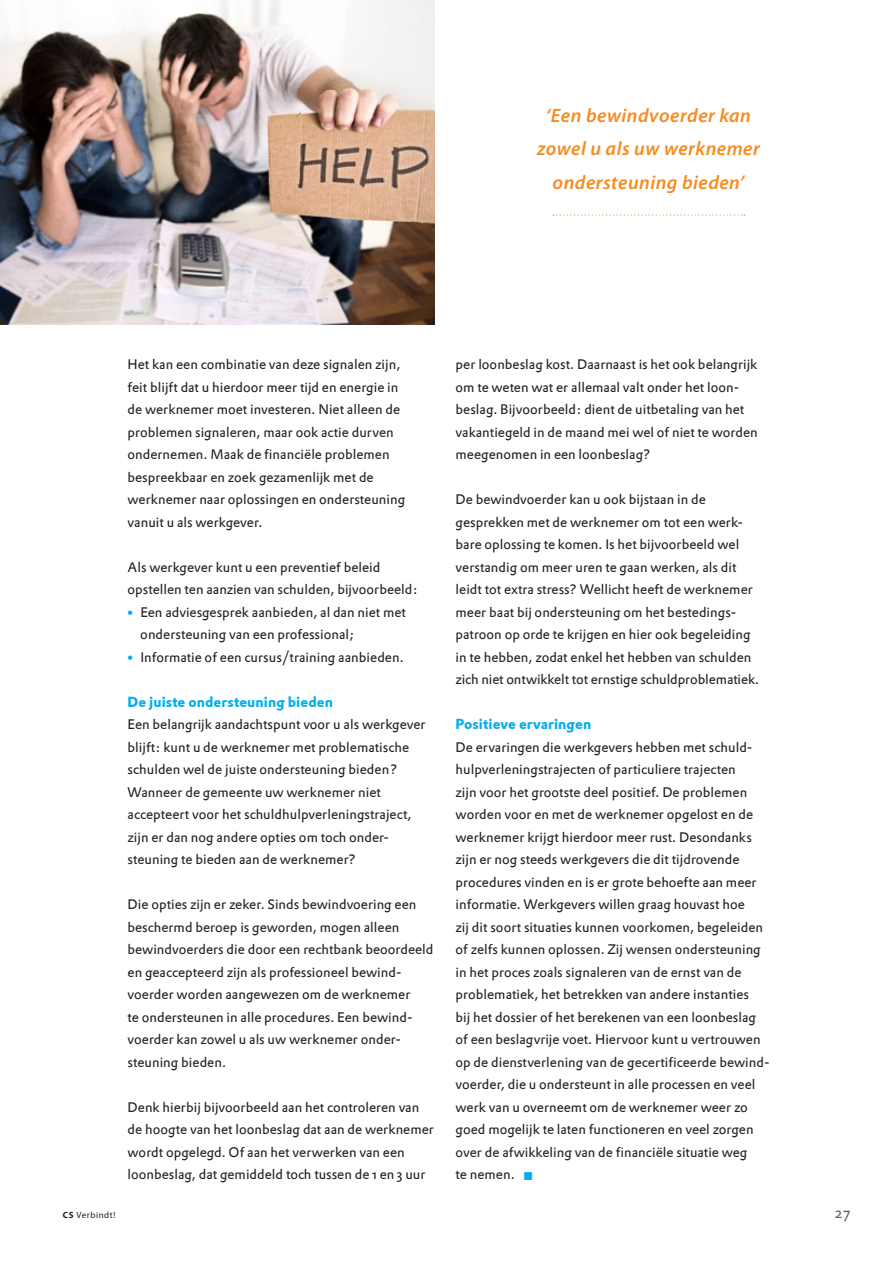
<style>
.page{position:relative;width:893px;height:1263px;background:#fff}
.page>*{position:absolute;margin:0;border:0;box-sizing:border-box;transform-origin:0 0}
.Streamer_met_lijn{font:italic 600 19.5px/33.8px "Myriad Pro";letter-spacing:.025em;color:#f68b1f;text-align:center}
.t1{font:15px "DTL Prokyon ST";color:#636366}
.tussenkopje{font:700 14.25px "DTL Prokyon ST";letter-spacing:.005em;color:#00aeef}
.plat{font:13.5px/22.5px "DTL Prokyon ST";letter-spacing:.005em;color:#231f20}
.plat_opsomming{font:13.5px/22.5px "DTL Prokyon ST";letter-spacing:.005em;color:#231f20}
.t2{font:9px "Myriad Pro";letter-spacing:.06em;color:#231f20}
.s1{font-family:"Myriad Pro";font-weight:700;font-size:16.5px;color:#00aeef}
.s2{color:#00aeef}
.s3{font-weight:700}
</style>
<div class="page">
<img style="left:0;top:0;width:434px;height:324px">
<svg style="left:553px;top:215px;width:192px;height:1px"></svg>
<p class="Streamer_met_lijn" style="left:537px;top:98px;width:224px">‘Een bewindvoerder kan zowel u als uw werknemer ondersteuning bieden’</p>
<p class="plat" style="left:128px;top:353px;width:279px">Het kan een combinatie van deze signalen zijn, feit blijft dat u hierdoor meer tijd en energie in de werknemer moet investeren. Niet alleen de problemen signaleren, maar ook actie durven ondernemen. Maak de financiële problemen bespreekbaar en zoek gezamenlijk met de werknemer naar oplossingen en ondersteuning vanuit u als werkgever.</p>
<p class="plat" style="left:128px;top:555px;width:292px">Als werkgever kunt u een preventief beleid opstellen ten aanzien van schulden, bijvoorbeeld:</p>
<p class="plat_opsomming" style="left:140px;top:600px;width:267px;text-indent:-13px"><span class="s1">•</span> Een adviesgesprek aanbieden, al dan niet met ondersteuning van een professional;</p>
<p class="plat_opsomming" style="left:128px;top:645px;width:278px"><span class="s1">•</span> Informatie of een cursus/training aanbieden.</p>
<p class="tussenkopje" style="left:128px;top:692px;width:207px">De juiste ondersteuning bieden</p>
<p class="plat" style="left:128px;top:713px;width:300px">Een belangrijk aandachtspunt voor u als werkgever blijft: kunt u de werknemer met problematische schulden wel de juiste ondersteuning bieden?<br>Wanneer de gemeente uw werknemer niet accepteert voor het schuldhulpverleningstraject, zijn er dan nog andere opties om toch onder&shy;steuning te bieden aan de werknemer?</p>
<p class="plat" style="left:128px;top:893px;width:307px">Die opties zijn er zeker. Sinds bewindvoering een beschermd beroep is geworden, mogen alleen bewindvoerders die door een rechtbank beoordeeld en geaccepteerd zijn als professioneel bewind&shy;voerder worden aangewezen om de werknemer</p>
<p class="plat" style="left:128px;top:1005px;width:286px">te ondersteunen in alle procedures. Een bewind&shy;voerder kan zowel u als uw werknemer onder&shy;steuning bieden.</p>
<p class="plat" style="left:128px;top:1095px;width:308px">Denk hierbij bijvoorbeeld aan het controleren van de hoogte van het loonbeslag dat aan de werknemer wordt opgelegd. Of aan het verwerken van een loonbeslag, dat gemiddeld toch tussen de 1 en 3 uur</p>
<p class="plat" style="left:456px;top:353px;width:304px">per loonbeslag kost. Daarnaast is het ook belangrijk om te weten wat er allemaal valt onder het loon&shy;beslag. Bijvoorbeeld: dient de uitbetaling van het vakantiegeld in de maand mei wel of niet te worden meegenomen in een loonbeslag?</p>
<p class="plat" style="left:456px;top:488px;width:305px">De bewindvoerder kan u ook bijstaan in de gesprekken met de werknemer om tot een werk&shy;bare oplossing te komen. Is het bijvoorbeeld wel verstandig om meer uren te gaan werken, als dit leidt tot extra stress? Wellicht heeft de werknemer meer baat bij ondersteuning om het bestedings&shy;patroon op orde te krijgen en hier ook begeleiding in te hebben, zodat enkel het hebben van schulden zich niet ontwikkelt tot ernstige schuldproblematiek.</p>
<p class="tussenkopje" style="left:456px;top:715px;width:137px">Positieve ervaringen</p>
<p class="plat" style="left:456px;top:735px;width:316px">De ervaringen die werkgevers hebben met schuld&shy;hulpverleningstrajecten of particuliere trajecten<br>zijn voor het grootste deel positief. De problemen worden voor en met de werknemer opgelost en de werknemer krijgt hierdoor meer rust. Desondanks zijn er nog steeds werkgevers die dit tijdrovende procedures vinden en is er grote behoefte aan meer informatie. Werkgevers willen graag houvast hoe<br>zij dit soort situaties kunnen voorkomen, begeleiden of zelfs kunnen oplossen. Zij wensen ondersteuning in het proces zoals signaleren van de ernst van de problematiek, het betrekken van andere instanties<br>bij het dossier of het berekenen van een loonbeslag of een beslagvrije voet. Hiervoor kunt u vertrouwen op de dienstverlening van de gecertificeerde bewind&shy;voerder, die u ondersteunt in alle processen en veel werk van u overneemt om de werknemer weer zo goed mogelijk te laten functioneren en veel zorgen over de afwikkeling van de financiële situatie weg<br>te nemen. <span class="s2">■</span></p>
<p class="t2" style="left:63px;top:1209px;width:54px"><span class="s3">CS</span> Verbindt!</p>
<p class="t1" style="left:835px;top:1203px;width:17px">27</p>
</div>
